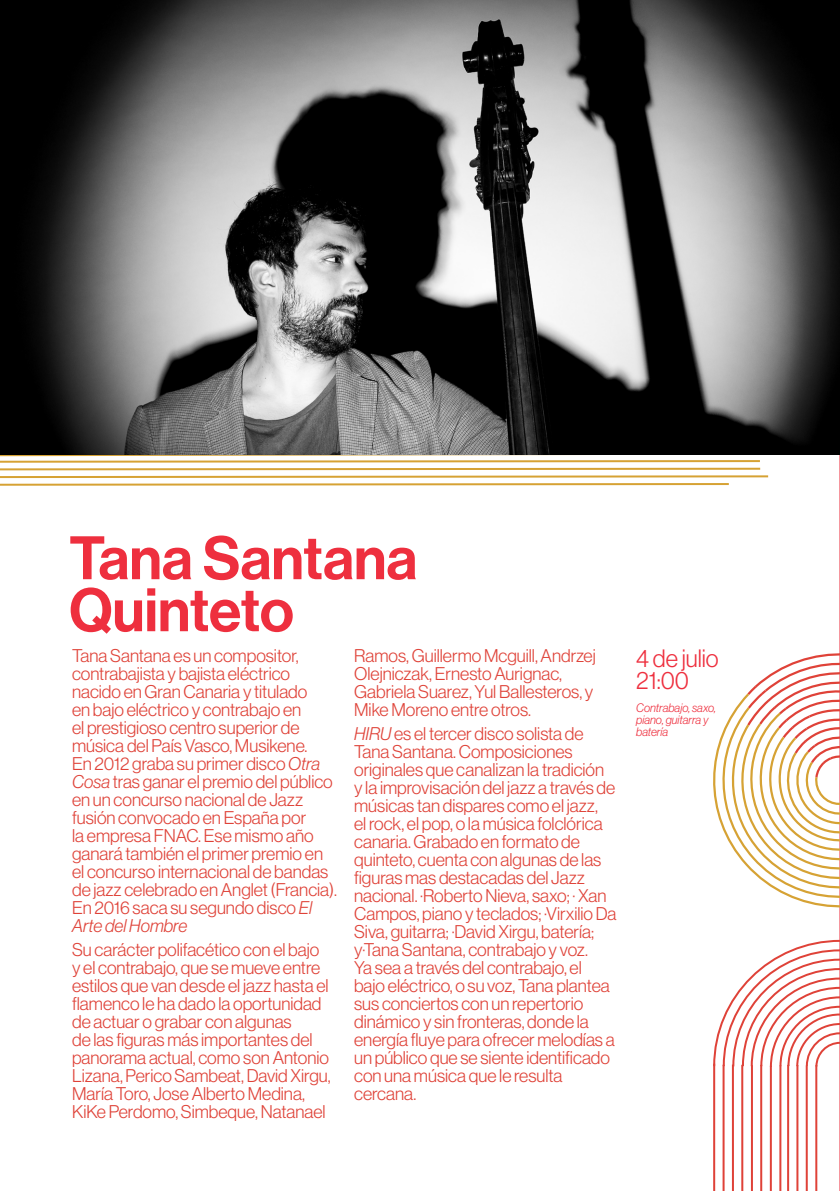
<style>
.page{position:relative;width:840px;height:1191px;background:#fff}
.page>*{position:absolute;margin:0;border:0;box-sizing:border-box;transform-origin:0 0}
.t1{font:60px/52px "N Haas Grotesk DS Pro 65 Md";color:#ee2f3e}
.t2{font:24.6px "N Haas Grotesk DS Pro 45 Lt";color:#ee2f3e}
.t3{font:18px/18px "N Haas Grotesk DS Pro 45 Lt";color:#df4238}
.t4{font:12px/12px "N Haas Grotesk DS Pro 46 Lt It";color:#ee2f3e}
.s1{font-family:"N Haas Grotesk DS Pro 46 Lt It"}
</style>
<div class="page">
<hr style="left:839px;top:0;width:1px;height:1191px;background:#ee2f3e">
<svg style="left:0;top:455px;width:769px;height:31px"></svg>
<img style="left:0;top:0;width:839px;height:455px">
<svg style="left:713px;top:939px;width:126px;height:130px"></svg>
<hr style="left:750px;top:1065px;width:2px;height:126px;background:#df4238">
<hr style="left:759px;top:1064px;width:2px;height:127px;background:#df4238">
<hr style="left:769px;top:1065px;width:2px;height:126px;background:#df4238">
<hr style="left:778px;top:1065px;width:3px;height:126px;background:#df4238">
<hr style="left:786px;top:1064px;width:2px;height:127px;background:#df4238">
<hr style="left:796px;top:1065px;width:2px;height:126px;background:#df4238">
<hr style="left:805px;top:1065px;width:2px;height:126px;background:#df4238">
<hr style="left:814px;top:1065px;width:2px;height:126px;background:#df4238">
<hr style="left:712px;top:1063px;width:2px;height:128px;background:#df4238">
<hr style="left:722px;top:1064px;width:2px;height:127px;background:#df4238">
<hr style="left:731px;top:1064px;width:2px;height:127px;background:#df4238">
<hr style="left:740px;top:1064px;width:3px;height:127px;background:#df4238">
<svg style="left:713px;top:653px;width:126px;height:255px"></svg>
<p class="t1" style="left:69px;top:533px;width:349px">Tana Santana<br>Quinteto</p>
<p class="t3" style="left:354px;top:647px;width:243px">Ramos, Guillermo Mcguill, Andrzej<br>Olejniczak, Ernesto Aurignac,<br>Gabriela Suarez, Yul Ballesteros, y<br>Mike Moreno entre otros.</p>
<p class="t3" style="left:354px;top:724px;width:264px"><span class="s1">HIRU</span> es el tercer disco solista de Tana Santana. Composiciones originales que canalizan la tradición y la improvisación del jazz a través de músicas tan dispares como el jazz,<br>el rock, el pop, o la música folclórica canaria. Grabado en formato de quinteto, cuenta con algunas de las figuras mas destacadas del Jazz nacional. ·Roberto Nieva, saxo; · Xan Campos, piano y teclados; ·Virxilio Da Siva, guitarra; ·David Xirgu, batería; y·Tana Santana, contrabajo y voz.<br>Ya sea a través del contrabajo, el bajo eléctrico, o su voz, Tana plantea sus conciertos con un repertorio dinámico y sin fronteras, donde la energía fluye para ofrecer melodías a un público que se siente identificado con una música que le resulta cercana.</p>
<p class="t3" style="left:72px;top:647px;width:266px">Tana Santana es un compositor, contrabajista y bajista eléctrico nacido en Gran Canaria y titulado<br>en bajo eléctrico y contrabajo en<br>el prestigioso centro superior de música del País Vasco, Musikene.<br>En 2012 graba su primer disco <span class="s1">Otra<br>Cosa</span> tras ganar el premio del público en un concurso nacional de Jazz fusión convocado en España por<br>la empresa FNAC. Ese mismo año ganará también el primer premio en el concurso internacional de bandas de jazz celebrado en Anglet (Francia).<br>En 2016 saca su segundo disco <span class="s1">El<br>Arte del Hombre</span></p>
<p class="t3" style="left:72px;top:940px;width:260px">Su carácter polifacético con el bajo y el contrabajo, que se mueve entre estilos que van desde el jazz hasta el flamenco le ha dado la oportunidad de actuar o grabar con algunas<br>de las figuras más importantes del panorama actual, como son Antonio Lizana, Perico Sambeat, David Xirgu, María Toro, Jose Alberto Medina, KiKe Perdomo, Simbeque, Natanael</p>
<p class="t2" style="left:636px;top:644px;width:84px">4 de julio</p>
<p class="t2" style="left:636px;top:667px;width:54px">21:00</p>
<p class="t4" style="left:636px;top:701px;width:81px">Contrabajo, saxo, piano, guitarra y batería</p>
</div>
